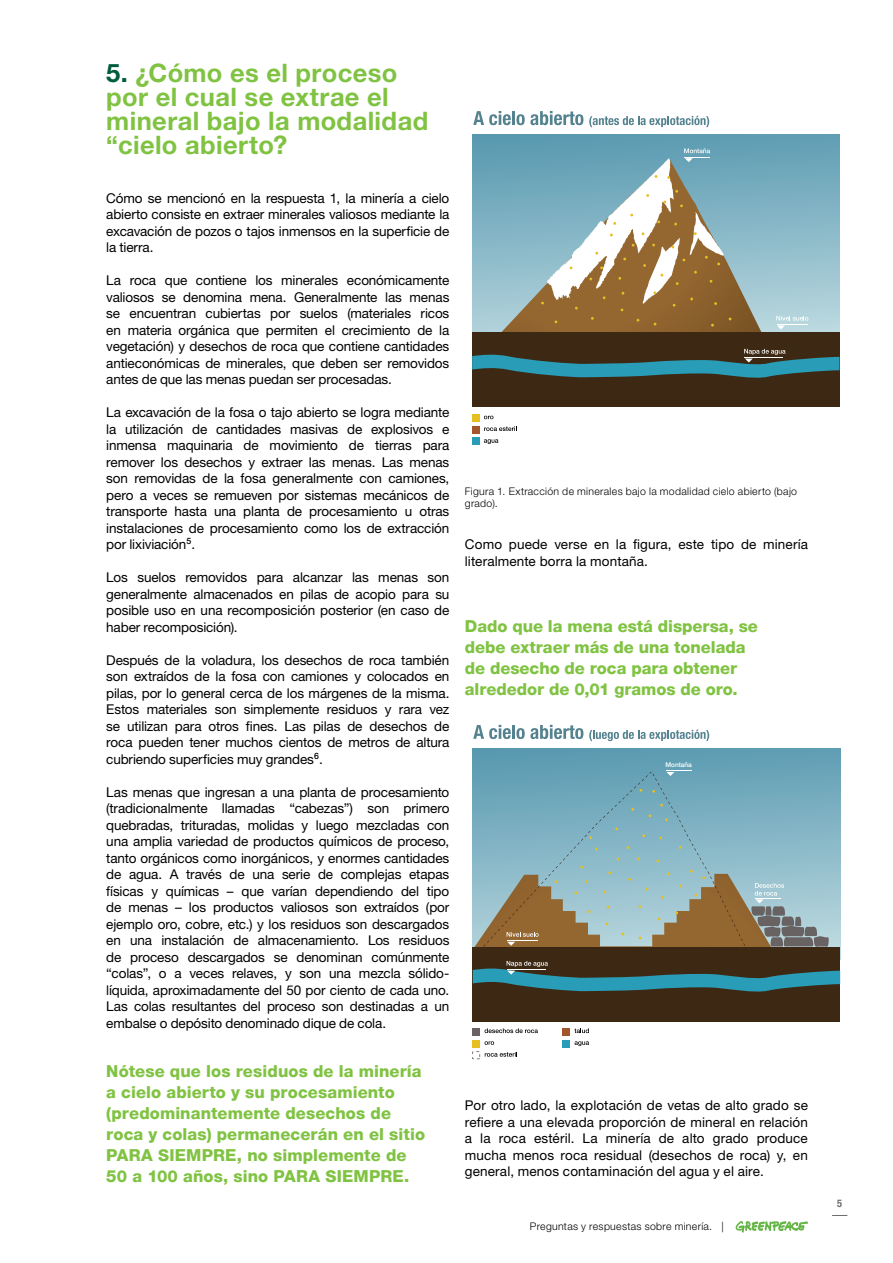
<style>
.page{position:relative;width:893px;height:1263px;background:#fff}
.page>*{position:absolute;margin:0;border:0;box-sizing:border-box;transform-origin:0 0}
.t1{font:700 25.5px/24px "Helvetica Neue LT Std";letter-spacing:.015em;color:#80c342}
.t2{font:800 16.5px/21px "Helvetica Neue";letter-spacing:.005em;color:#80c342}
.t3{font:13.5px/16.5px "Helvetica Neue LT Std";letter-spacing:-.01em;color:#000;text-align:justify}
.t4{font:13.5px/16.5px "Helvetica Neue LT Std";letter-spacing:.01em;color:#000}
.t5{font:300 10.5px/12px "Helvetica Neue LT Std";letter-spacing:.03em;color:#000}
.t6{font:700 condensed 10.5px "Helvetica Neue LT Std";color:#6d6e71}
.t7{font:500 6.45px "Helvetica Neue";color:#fff}
.s1{color:#005c3e}
</style>
<div class="page">
<svg style="left:736px;top:1221px;width:72px;height:11px"></svg>
<svg style="left:832px;top:1215px;width:15px;height:1px"></svg>
<div style="left:472px;top:134px;width:367px;height:211px;background:linear-gradient(to bottom,#5b9bb1,#bedae1)"></div>
<svg style="left:501px;top:159px;width:261px;height:173px;background:#899890"></svg>
<div style="left:472px;top:332px;width:367px;height:75px;background:#3d2913"></div>
<svg style="left:776px;top:316px;width:32px;height:13px"></svg>
<svg style="left:744px;top:349px;width:41px;height:5px"></svg>
<svg style="left:472px;top:354px;width:367px;height:24px"></svg>
<svg style="left:473px;top:111px;width:110px;height:14px"></svg>
<svg style="left:589px;top:116px;width:120px;height:11px"></svg>
<div style="left:472px;top:414px;width:7px;height:7px;background:#e6bf20"></div>
<svg style="left:484px;top:416px;width:9px;height:3px"></svg>
<div style="left:472px;top:426px;width:7px;height:7px;background:#a3552c"></div>
<svg style="left:484px;top:426px;width:33px;height:5px"></svg>
<div style="left:472px;top:438px;width:7px;height:7px;background:#299cb7"></div>
<svg style="left:484px;top:439px;width:14px;height:5px"></svg>
<svg style="left:541px;top:148px;width:183px;height:163px"></svg>
<div style="left:473px;top:749px;width:367px;height:210px;background:linear-gradient(to bottom,#5c9bb1,#c2dde3)"></div>
<svg style="left:475px;top:874px;width:340px;height:73px"></svg>
<svg style="left:473px;top:725px;width:110px;height:14px"></svg>
<svg style="left:589px;top:729px;width:120px;height:12px"></svg>
<div style="left:473px;top:1040px;width:7px;height:7px;background:#e6bf20"></div>
<svg style="left:485px;top:1041px;width:9px;height:4px"></svg>
<div style="left:473px;top:1028px;width:7px;height:7px;background:#686262"></div>
<svg style="left:485px;top:1028px;width:53px;height:5px"></svg>
<svg style="left:472px;top:1051px;width:45px;height:8px"></svg>
<div style="left:563px;top:1028px;width:7px;height:7px;background:#a3552c"></div>
<svg style="left:574px;top:1028px;width:15px;height:5px"></svg>
<div style="left:563px;top:1040px;width:7px;height:7px;background:#299cb7"></div>
<svg style="left:574px;top:1041px;width:15px;height:5px"></svg>
<div style="left:473px;top:947px;width:367px;height:74px;background:#3d2913"></div>
<svg style="left:483px;top:771px;width:264px;height:176px;background:#88a5a6"></svg>
<svg style="left:473px;top:961px;width:367px;height:31px"></svg>
<svg style="left:751px;top:883px;width:78px;height:64px;background:#93a3a6"></svg>
<h1 class="t1" style="left:106px;top:60px;width:323px"><span class="s1">5.</span> ¿Cómo es el proceso por el cual se extrae el mineral bajo la modalidad “cielo abierto?</h1>
<p class="t3" style="left:106px;top:189px;width:345px">Cómo se mencionó en la respuesta 1, la minería a cielo abierto consiste en extraer minerales valiosos mediante la excavación de pozos o tajos inmensos en la superficie de la tierra.</p>
<p class="t3" style="left:106px;top:272px;width:345px">La roca que contiene los minerales económicamente valiosos se denomina mena. Generalmente las menas se encuentran cubiertas por suelos (materiales ricos en materia orgánica que permiten el crecimiento de la vegetación) y desechos de roca que contiene cantidades antieconómicas de minerales, que deben ser removidos antes de que las menas puedan ser procesadas.</p>
<p class="t3" style="left:106px;top:404px;width:345px">La excavación de la fosa o tajo abierto se logra mediante la utilización de cantidades masivas de explosivos e inmensa maquinaria de movimiento de tierras para remover los desechos y extraer las menas. Las menas son removidas de la fosa generalmente con camiones, pero a veces se remueven por sistemas mecánicos de transporte hasta una planta de procesamiento u otras instalaciones de procesamiento como los de extracción por lixiviación<sup>5</sup>.</p>
<p class="t3" style="left:106px;top:569px;width:345px">Los suelos removidos para alcanzar las menas son generalmente almacenados en pilas de acopio para su posible uso en una recomposición posterior (en caso de haber recomposición).</p>
<p class="t3" style="left:106px;top:651px;width:345px">Después de la voladura, los desechos de roca también son extraídos de la fosa con camiones y colocados en pilas, por lo general cerca de los márgenes de la misma.<br>Estos materiales son simplemente residuos y rara vez se utilizan para otros fines. Las pilas de desechos de roca pueden tener muchos cientos de metros de altura cubriendo superficies muy grandes<sup>6</sup>.</p>
<p class="t3" style="left:106px;top:783px;width:345px">Las menas que ingresan a una planta de procesamiento (tradicionalmente llamadas “cabezas”) son primero quebradas, trituradas, molidas y luego mezcladas con una amplia variedad de productos químicos de proceso, tanto orgánicos como inorgánicos, y enormes cantidades de agua. A través de una serie de complejas etapas físicas y químicas – que varían dependiendo del tipo de menas – los productos valiosos son extraídos (por ejemplo oro, cobre, etc.) y los residuos son descargados en una instalación de almacenamiento. Los residuos de proceso descargados se denominan comúnmente “colas”, o a veces relaves, y son una mezcla sólido&shy;líquida, aproximadamente del 50 por ciento de cada uno.<br>Las colas resultantes del proceso son destinadas a un embalse o depósito denominado dique de cola.</p>
<p class="t2" style="left:106px;top:1061px;width:320px">Nótese que los residuos de la minería a cielo abierto y su procesamiento (predominantemente desechos de roca y colas) permanecerán en el sitio PARA SIEMPRE, no simplemente de 50 a 100 años, sino PARA SIEMPRE.</p>
<p class="t5" style="left:465px;top:485px;width:334px">Figura 1. Extracción de minerales bajo la modalidad cielo abierto (bajo grado).</p>
<p class="t4" style="left:465px;top:536px;width:345px">Como puede verse en la figura, este tipo de minería literalmente borra la montaña.</p>
<p class="t2" style="left:465px;top:615px;width:295px">Dado que la mena está dispersa, se debe extraer más de una tonelada de desecho de roca para obtener alrededor de 0,01 gramos de oro.</p>
<p class="t7" style="left:665px;top:761px;width:28px">Montaña</p>
<p class="t3" style="left:465px;top:1097px;width:345px">Por otro lado, la explotación de vetas de alto grado se refiere a una elevada proporción de mineral en relación a la roca estéril. La minería de alto grado produce mucha menos roca residual (desechos de roca) y, en general, menos contaminación del agua y el aire.</p>
<p class="t5" style="left:530px;top:1220px;width:195px">Preguntas y respuestas sobre minería. |</p>
<p class="t6" style="left:837px;top:1196px;width:6px">5</p>
</div>
